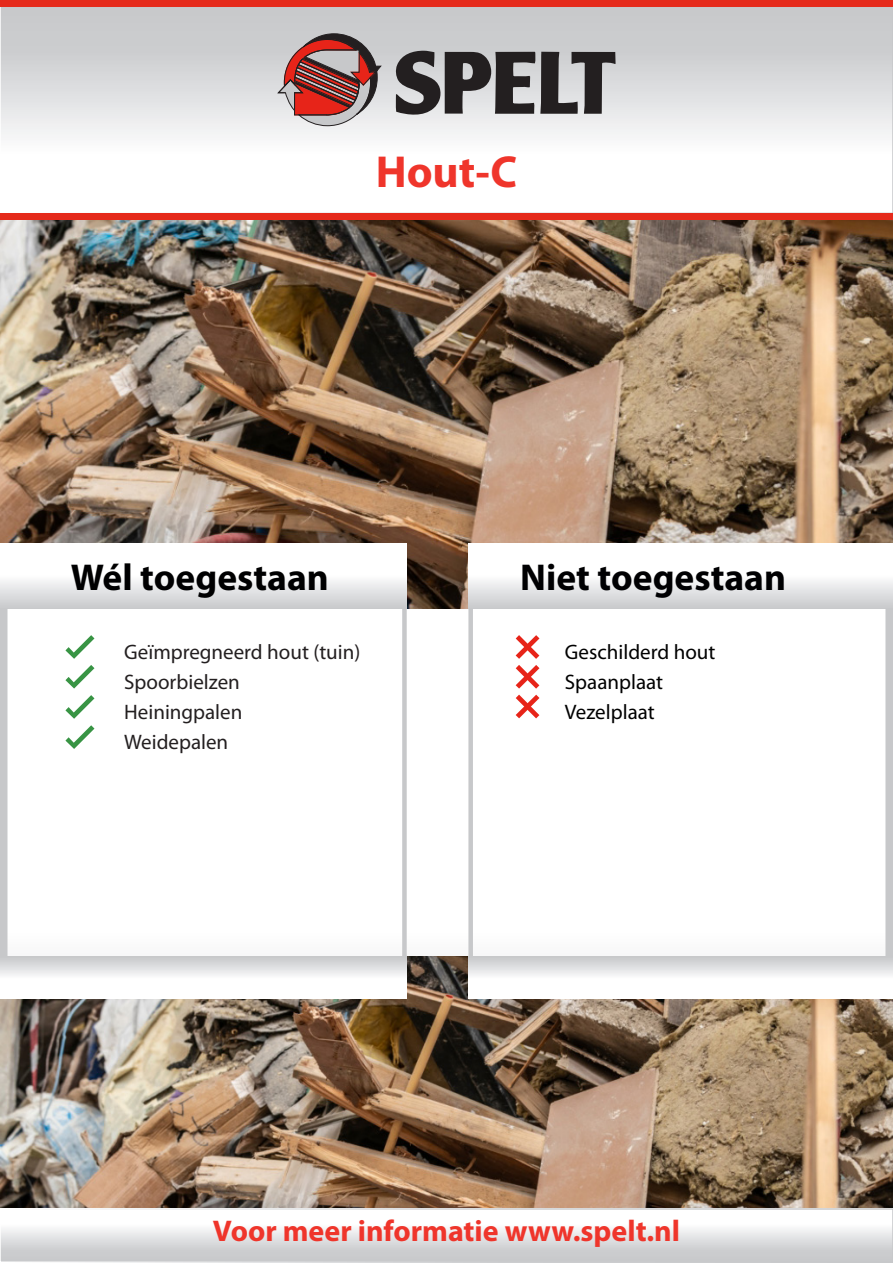
<style>
.page{position:relative;width:893px;height:1263px;background:#fff}
.page>*{position:absolute;margin:0;border:0;box-sizing:border-box;transform-origin:0 0}
.t1{font:700 45px "Myriad Pro";color:#ef352b}
.t2{font:700 37.5px "Myriad Pro";color:#000002}
.t3{font:700 37.5px "Myriad Pro";color:#000001}
.t4{font:700 30px "Myriad Pro";color:#ef352b}
.t5{font:21px "Myriad Pro";color:#231f20}
.t6{font:21px "Myriad Pro";color:#000}
</style>
<div class="page">
<img style="left:0;top:220px;width:893px;height:389px">
<img style="left:0;top:957px;width:893px;height:251px">
<div style="left:0;top:543px;width:407px;height:65px;background:linear-gradient(to bottom,#fff,#d5d7d9)"></div>
<div style="left:468px;top:957px;width:425px;height:41px;background:linear-gradient(to bottom,#d3d4d6,#fff)"></div>
<div style="left:468px;top:543px;width:425px;height:65px;background:linear-gradient(to bottom,#fff,#d5d7d9)"></div>
<div style="left:0;top:957px;width:407px;height:41px;background:linear-gradient(to bottom,#d3d4d6,#fff)"></div>
<div style="left:0;top:0;width:893px;height:213px;background:linear-gradient(to bottom,#c1bbbd,#fff)"></div>
<svg style="left:395px;top:51px;width:221px;height:66px;background:#757375"></svg>
<svg style="left:278px;top:34px;width:103px;height:92px;background:#ab7a78"></svg>
<svg style="left:65px;top:635px;width:29px;height:24px"></svg>
<svg style="left:65px;top:695px;width:29px;height:24px"></svg>
<svg style="left:65px;top:665px;width:29px;height:23px"></svg>
<svg style="left:65px;top:725px;width:29px;height:24px"></svg>
<svg style="left:516px;top:635px;width:23px;height:24px"></svg>
<svg style="left:516px;top:695px;width:23px;height:23px"></svg>
<svg style="left:516px;top:665px;width:23px;height:24px"></svg>
<div style="left:402px;top:608px;width:5px;height:349px;background:#c7c8ca"></div>
<div style="left:468px;top:608px;width:5px;height:349px;background:#c7c8ca"></div>
<div style="left:885px;top:608px;width:8px;height:349px;background:#c7c8ca"></div>
<div style="left:0;top:608px;width:8px;height:349px;background:#c7c8ca"></div>
<div style="left:0;top:0;width:893px;height:6px;background:#e52a1b"></div>
<div style="left:0;top:213px;width:893px;height:7px;background:#e52a1b"></div>
<div style="left:0;top:1209px;width:893px;height:53px;background:linear-gradient(to bottom,#fff,#c1c3c5)"></div>
<div style="left:0;top:1208px;width:893px;height:55px;border:2px solid #fff"></div>
<p class="t1" style="left:376px;top:142px;width:143px">Hout-C</p>
<p class="t3" style="left:71px;top:553px;width:259px">Wél toegestaan</p>
<p class="t2" style="left:520px;top:553px;width:267px">Niet toegestaan</p>
<p class="t5" style="left:124px;top:639px;width:238px">Geïmpregneerd hout (tuin)</p>
<p class="t5" style="left:124px;top:669px;width:117px">Spoorbielzen</p>
<p class="t5" style="left:124px;top:699px;width:120px">Heiningpalen</p>
<p class="t5" style="left:124px;top:729px;width:106px">Weidepalen</p>
<p class="t6" style="left:565px;top:639px;width:152px">Geschilderd hout</p>
<p class="t6" style="left:565px;top:669px;width:100px">Spaanplaat</p>
<p class="t6" style="left:565px;top:699px;width:91px">Vezelplaat</p>
<p class="t4" style="left:213px;top:1211px;width:469px">Voor meer informatie www.spelt.nl</p>
</div>
